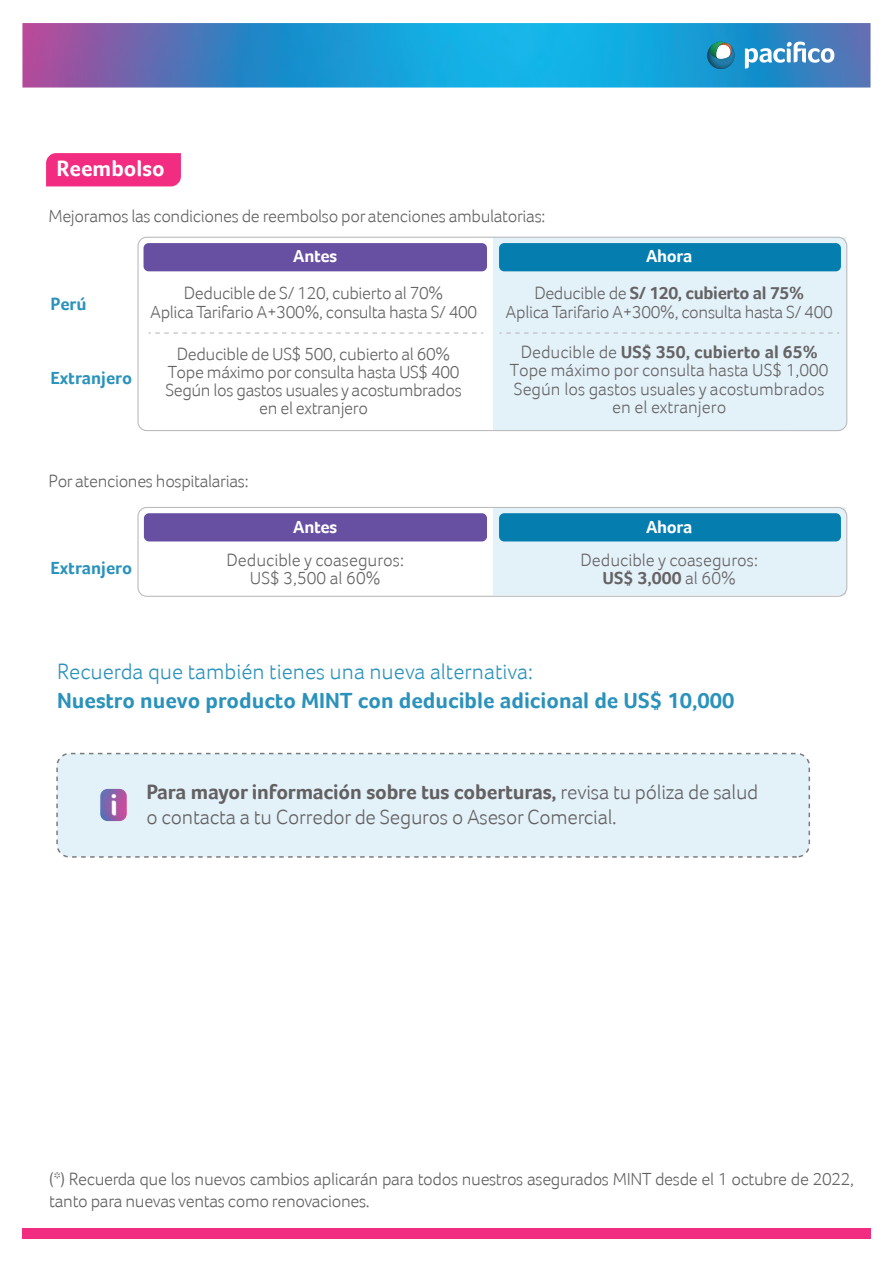
<style>
.page{position:relative;width:893px;height:1263px;background:#fff}
.page>*{position:absolute;margin:0;border:0;box-sizing:border-box;transform-origin:0 0}
.t1{font:700 29.7px "Foco";color:#fff}
.t2{font:700 22.5px "Foco";color:#2a92bb}
.t3{font:300 22.5px "Foco";color:#2a92bb}
.t4{font:700 22.5px "Foco";color:#fff}
.t5{font:300 21px/25.2px "Foco";letter-spacing:-.01em;color:#636062}
.t6{font:300 18px/18.3px "Foco";letter-spacing:-.02em;color:#656365;text-align:center}
.t7{font:300 18px/18.3px "Foco";color:#656365;text-align:center}
.t8{font:300 18px/21.6px "Foco";letter-spacing:-.02em;color:#636062}
.t9{font:700 18px "Foco";color:#2a92bb}
.t10{font:700 18px "Foco";letter-spacing:-.02em;color:#fff}
.s1{font-weight:700}
</style>
<div class="page">
<img style="left:22px;top:23px;width:848px;height:65px">
<svg style="left:707px;top:42px;width:28px;height:27px"></svg>
<svg style="left:745px;top:42px;width:89px;height:27px"></svg>
<div style="left:22px;top:1228px;width:848px;height:10px;background:#f12c81"></div>
<div style="left:46px;top:153px;width:135px;height:33px;background:#f12c81"></div>
<div style="left:493px;top:507px;width:356px;height:88px;background:#e3f1f8"></div>
<div style="left:144px;top:513px;width:343px;height:28px;background:#674fa2;border-radius:5px"></div>
<div style="left:499px;top:513px;width:342px;height:28px;background:#057daf;border-radius:5px"></div>
<div style="left:493px;top:237px;width:356px;height:194px;background:#e3f1f8"></div>
<div style="left:137px;top:237px;width:710px;height:194px;border:1px solid #bcbbbd;border-radius:9px"></div>
<div style="left:144px;top:243px;width:343px;height:28px;background:#674fa2;border-radius:5px"></div>
<div style="left:499px;top:243px;width:342px;height:28px;background:#057daf;border-radius:5px"></div>
<svg style="left:149px;top:332px;width:334px;height:2px"></svg>
<svg style="left:499px;top:332px;width:340px;height:2px"></svg>
<div style="left:137px;top:507px;width:710px;height:90px;border:1px solid #bcbbbd;border-radius:9px"></div>
<div style="left:57px;top:753px;width:752px;height:104px;background:#e3f1f8;border-radius:13px"></div>
<div style="left:56px;top:753px;width:754px;height:105px;border:2px dashed #7b7a7c;border-radius:13px"></div>
<img style="left:100px;top:789px;width:27px;height:32px">
<p class="t4" style="left:57px;top:155px;width:110px">Reembolso</p>
<p class="t6" style="left:49px;top:207px;width:498px">Mejoramos las condiciones de reembolso por atenciones ambulatorias:</p>
<p class="t9" style="left:50px;top:294px;width:38px">Perú</p>
<p class="t9" style="left:50px;top:367px;width:83px">Extranjero</p>
<p class="t10" style="left:293px;top:246px;width:45px">Antes</p>
<p class="t10" style="left:646px;top:246px;width:48px">Ahora</p>
<p class="t6" style="left:150px;top:284px;width:329px">Deducible de S/ 120, cubierto al 70%<br>Aplica Tarifario A+300%, consulta hasta S/ 400</p>
<p class="t6" style="left:165px;top:344px;width:298px">Deducible de US$ 500, cubierto al 60% Tope máximo por consulta hasta US$ 400<br>Según los gastos usuales y acostumbrados en el extranjero</p>
<p class="t6" style="left:506px;top:284px;width:329px">Deducible de <span class="s1">S/ 120, cubierto al 75%<br></span>Aplica Tarifario A+300%, consulta hasta S/ 400</p>
<p class="t7" style="left:510px;top:343px;width:320px">Deducible de <span class="s1">US$ 350, cubierto al 65% </span>Tope máximo por consulta hasta US$ 1,000<br>Según los gastos usuales y acostumbrados en el extranjero</p>
<p class="t6" style="left:49px;top:471px;width:202px">Por atenciones hospitalarias:</p>
<p class="t10" style="left:293px;top:516px;width:45px">Antes</p>
<p class="t10" style="left:646px;top:516px;width:48px">Ahora</p>
<p class="t9" style="left:50px;top:557px;width:83px">Extranjero</p>
<p class="t7" style="left:227px;top:550px;width:179px">Deducible y coaseguros:<br>US$ 3,500 al 60%</p>
<p class="t7" style="left:580px;top:550px;width:179px">Deducible y coaseguros:<br><span class="s1">US$ 3,000</span> al 60%</p>
<p class="t3" style="left:57px;top:658px;width:477px">Recuerda que también tienes una nueva alternativa:</p>
<p class="t2" style="left:57px;top:687px;width:679px">Nuestro nuevo producto MINT con deducible adicional de US$ 10,000</p>
<h1 class="t1" style="left:110px;top:788px;width:9px">i</h1>
<p class="t5" style="left:146px;top:779px;width:613px"><span class="s1">Para mayor información sobre tus coberturas,</span> revisa tu póliza de salud o contacta a tu Corredor de Seguros o Asesor Comercial.</p>
<p class="t8" style="left:49px;top:1168px;width:806px">(*) Recuerda que los nuevos cambios aplicarán para todos nuestros asegurados MINT desde el 1 octubre de 2022, tanto para nuevas ventas como renovaciones.</p>
</div>
